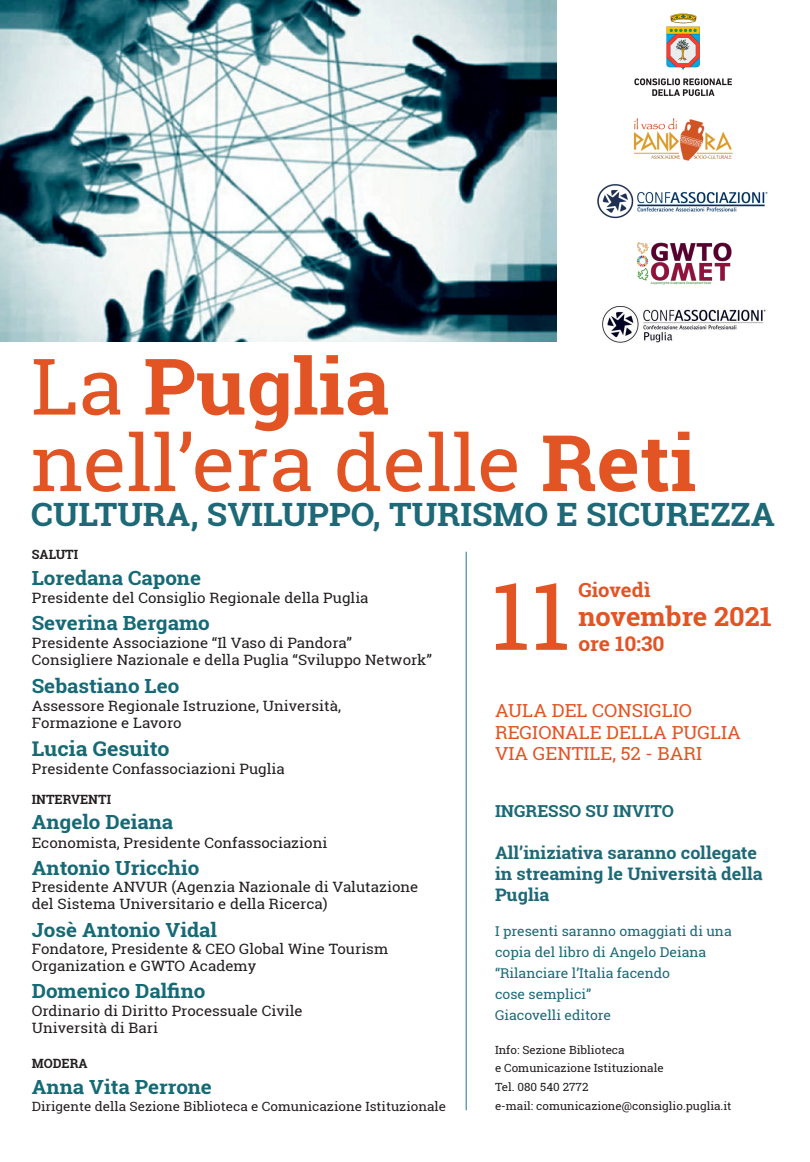
<style>
.page{position:relative;width:810px;height:1162px;background:#fff}
.page>*{position:absolute;margin:0;border:0;box-sizing:border-box;transform-origin:0 0}
.t1{font:93.75px "Roboto Slab";color:#e35424;scale:1.04 1}
.t2{font:78px "Roboto Slab";color:#e35424;scale:1.04 1}
.t3{font:700 78px "Roboto Slab";color:#e35424;scale:1.04 1}
.t4{font:700 32.1px "Roboto Slab";color:#1d6977;scale:1.05 1}
.t5{font:700 26.25px "Roboto Slab";color:#e35424;scale:1.04 1}
.t6{font:700 20.25px "Roboto Slab";color:#166a75;scale:1.06 1}
.t7{font:700 20.25px "Roboto Slab";color:#e35424;scale:1.04 1}
.t8{font:700 19.5px "Roboto Slab";color:#166a75;scale:1.06 1}
.t9{font:700 19.5px "Roboto Slab";color:#e35424;scale:1.04 1}
.t10{font:18px "Roboto Slab";color:#e35424;scale:1.04 1}
.t11{font:700 17.25px/20.7px "Roboto Slab";color:#1d6977;scale:1.04 1}
.t12{font:700 16.5px "Roboto Slab";color:#1d6977;scale:1.04 1}
.t13{font:14.25px "Roboto Slab";color:#231f20;scale:1.06 1}
.t14{font:13.5px "Roboto Slab";color:#1d6977;scale:1.04 1}
.t15{font:12.75px "Roboto Slab";color:#231f20;scale:1.06 1}
.t16{font:700 12.75px "Roboto Slab";color:#231f20}
.t17{font:11.25px "Roboto Slab";color:#231f20;scale:1.04 1}
.s1{font-weight:400}
.s2{font-weight:700}
</style>
<div class="page">
<img style="left:634px;top:13px;width:98px;height:83px">
<img style="left:597px;top:184px;width:171px;height:35px">
<img style="left:602px;top:306px;width:164px;height:37px">
<img style="left:636px;top:242px;width:96px;height:43px">
<img style="left:0;top:0;width:556px;height:342px">
<hr style="left:466px;top:552px;width:1px;height:558px;background:#1a739b">
<img style="left:633px;top:118px;width:100px;height:43px">
<p class="t3" style="left:31px;top:333px;width:346px"><span class="s1">La</span> Puglia</p>
<p class="t2" style="left:31px;top:409px;width:641px">nell’era delle <span class="s2">Reti</span></p>
<p class="t4" style="left:31px;top:492px;width:710px">CULTURA, SVILUPPO, TURISMO E SICUREZZA</p>
<p class="t16" style="left:32px;top:546px;width:48px">SALUTI</p>
<p class="t8" style="left:32px;top:564px;width:161px">Loredana Capone</p>
<p class="t13" style="left:32px;top:588px;width:319px">Presidente del Consiglio Regionale della Puglia</p>
<p class="t8" style="left:32px;top:609px;width:169px">Severina Bergamo</p>
<p class="t13" style="left:32px;top:633px;width:304px">Presidente Associazione “Il Vaso di Pandora”</p>
<p class="t13" style="left:32px;top:650px;width:379px">Consigliere Nazionale e della Puglia “Sviluppo Network”</p>
<p class="t8" style="left:32px;top:672px;width:141px">Sebastiano Leo</p>
<p class="t13" style="left:32px;top:696px;width:293px">Assessore Regionale Istruzione, Università,</p>
<p class="t13" style="left:32px;top:713px;width:143px">Formazione e Lavoro</p>
<p class="t6" style="left:32px;top:735px;width:132px">Lucia Gesuito</p>
<p class="t13" style="left:32px;top:759px;width:240px">Presidente Confassociazioni Puglia</p>
<p class="t16" style="left:32px;top:791px;width:81px">INTERVENTI</p>
<p class="t8" style="left:32px;top:809px;width:135px">Angelo Deiana</p>
<p class="t13" style="left:32px;top:833px;width:280px">Economista, Presidente Confassociazioni</p>
<p class="t8" style="left:32px;top:854px;width:160px">Antonio Uricchio</p>
<p class="t13" style="left:32px;top:877px;width:366px">Presidente ANVUR (Agenzia Nazionale di Valutazione</p>
<p class="t13" style="left:32px;top:894px;width:281px">del Sistema Universitario e della Ricerca)</p>
<p class="t8" style="left:32px;top:916px;width:176px">Josè Antonio Vidal</p>
<p class="t13" style="left:32px;top:939px;width:338px">Fondatore, Presidente &amp; CEO Global Wine Tourism</p>
<p class="t13" style="left:32px;top:956px;width:213px">Organization e GWTO Academy</p>
<p class="t8" style="left:32px;top:977px;width:165px">Domenico Dalfino</p>
<p class="t13" style="left:32px;top:1001px;width:257px">Ordinario di Diritto Processuale Civile</p>
<p class="t13" style="left:32px;top:1018px;width:121px">Università di Bari</p>
<p class="t16" style="left:32px;top:1055px;width:57px">MODERA</p>
<p class="t8" style="left:32px;top:1073px;width:171px">Anna Vita Perrone</p>
<p class="t15" style="left:32px;top:1097px;width:392px">Dirigente della Sezione Biblioteca e Comunicazione Istituzionale</p>
<p class="t1" style="left:490px;top:551px;width:79px">11</p>
<p class="t9" style="left:578px;top:577px;width:71px">Giovedì</p>
<p class="t5" style="left:578px;top:598px;width:188px">novembre 2021</p>
<p class="t7" style="left:578px;top:630px;width:85px">ore 10:30</p>
<p class="t10" style="left:495px;top:698px;width:191px">AULA DEL CONSIGLIO</p>
<p class="t10" style="left:495px;top:720px;width:238px">REGIONALE DELLA PUGLIA</p>
<p class="t10" style="left:495px;top:741px;width:201px">VIA GENTILE, 52 - BARI</p>
<p class="t12" style="left:495px;top:800px;width:174px">INGRESSO SU INVITO</p>
<p class="t11" style="left:495px;top:842px;width:253px">All’iniziativa saranno collegate</p>
<p class="t11" style="left:495px;top:863px;width:259px">in streaming le Università della<br>Puglia</p>
<p class="t14" style="left:495px;top:922px;width:229px">I presenti saranno omaggiati di una</p>
<p class="t14" style="left:495px;top:943px;width:205px">copia del libro di Angelo Deiana</p>
<p class="t14" style="left:495px;top:964px;width:170px">“Rilanciare l’Italia facendo</p>
<p class="t14" style="left:495px;top:985px;width:94px">cose semplici”</p>
<p class="t14" style="left:495px;top:1006px;width:113px">Giacovelli editore</p>
<p class="t17" style="left:495px;top:1042px;width:126px">Info: Sezione Biblioteca</p>
<p class="t17" style="left:495px;top:1060px;width:164px">e Comunicazione Istituzionale</p>
<p class="t17" style="left:495px;top:1079px;width:91px">Tel. 080 540 2772</p>
<p class="t17" style="left:495px;top:1098px;width:229px">e-mail: comunicazione@consiglio.puglia.it</p>
</div>
